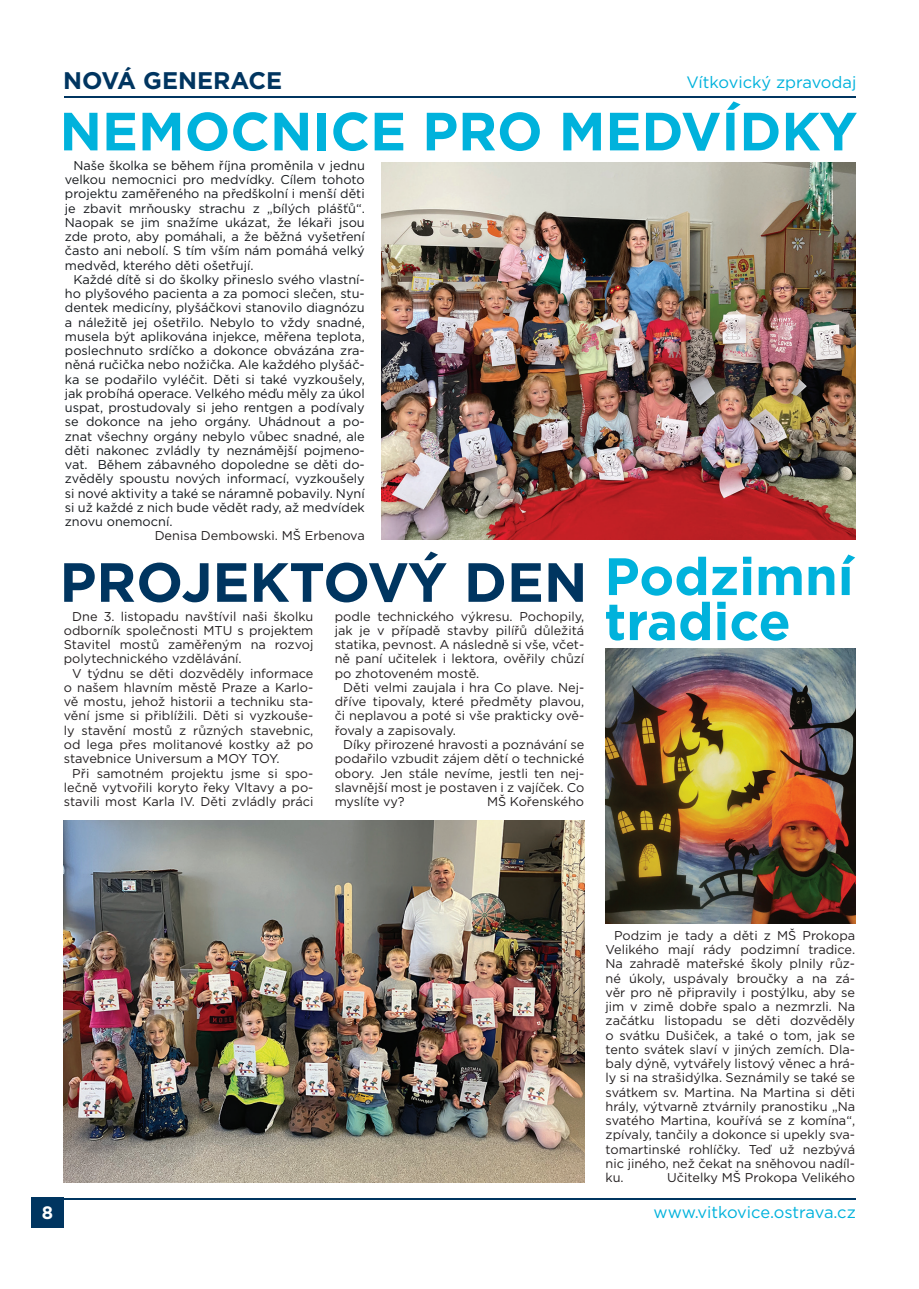
<style>
.page{position:relative;width:919px;height:1289px;background:#fff}
.page>*{position:absolute;margin:0;border:0;box-sizing:border-box;transform-origin:0 0}
.Styl_odstavce2{font:700 55.05px "Gotham";color:#003560}
.Styl_odstavce2-2{font:700 53.7px "Gotham";color:#00b2dc}
.Styl_odstavce2-3{font:700 52.5px "Gotham";color:#00b2dc}
.t1{font:700 24px "Gotham";color:#003560}
.text{font:700 18px "Gotham";color:#fff}
.t2{font:16.5px "Gotham";color:#00b2dc}
.Styl_odstavce2-4{font:12.75px/14.2px "Gotham";color:#231f20;text-align:justify}
.Styl_odstavce2-5{font:12.75px/14.2px "Gotham";color:#15181c;text-align:justify}
.s1{color:#14171a}
</style>
<div class="page">
<hr style="left:64px;top:96px;width:791px;height:2px;background:#003560">
<div style="left:31px;top:1197px;width:33px;height:30px;background:#003560"></div>
<hr style="left:64px;top:1197px;width:791px;height:2px;background:#003560">
<img style="left:382px;top:162px;width:473px;height:377px">
<img style="left:64px;top:820px;width:520px;height:362px">
<img style="left:605px;top:648px;width:250px;height:275px">
<p class="t1" style="left:63px;top:65px;width:221px">NOVÁ GENERACE</p>
<p class="t2" style="left:686px;top:71px;width:171px">Vítkovický zpravodaj</p>
<p class="Styl_odstavce2-2" style="left:60px;top:96px;width:799px">NEMOCNICE PRO MEDVÍDKY</p>
<p class="Styl_odstavce2-5" style="left:65px;top:158px;width:301px;text-indent:9px"><span class="s1">Naše školka se během října proměnila v jednu velkou nemocnici pro medvídky.</span> Cílem tohoto projektu zaměřeného na předškolní i menší děti je zbavit mrňousky strachu z „bílých plášťů“.<br>Naopak se jim snažíme ukázat, že lékaři jsou zde proto, aby pomáhali, a že běžná vyšetření často ani nebolí. S tím vším nám pomáhá velký medvěd, kterého děti ošetřují.</p>
<p class="Styl_odstavce2-5" style="left:65px;top:272px;width:301px;text-indent:9px">Každé dítě si do školky přineslo svého vlastní&shy;ho plyšového pacienta a za pomoci slečen, stu&shy;dentek medicíny, plyšáčkovi stanovilo diagnózu a náležitě jej ošetřilo. Nebylo to vždy snadné, musela být aplikována injekce, měřena teplota, poslechnuto srdíčko a dokonce obvázána zra&shy;něná ručička nebo nožička. Ale každého plyšáč&shy;ka se podařilo vyléčit. Děti si také vyzkoušely, jak probíhá operace. Velkého méďu měly za úkol uspat, prostudovaly si jeho rentgen a podívaly se dokonce na jeho orgány. Uhádnout a po&shy;znat všechny orgány nebylo vůbec snadné, ale děti nakonec zvládly ty neznámější pojmeno&shy;vat. Během zábavného dopoledne se děti do&shy;zvěděly spoustu nových informací, vyzkoušely si nové aktivity a také se náramně pobavily. Nyní si už každé z nich bude vědět rady, až medvídek znovu onemocní.</p>
<p class="Styl_odstavce2-4" style="left:155px;top:528px;width:212px">Denisa Dembowski. MŠ Erbenova</p>
<p class="Styl_odstavce2" style="left:60px;top:546px;width:529px">PROJEKTOVÝ DEN</p>
<p class="Styl_odstavce2-3" style="left:604px;top:541px;width:250px">Podzimní</p>
<p class="Styl_odstavce2-3" style="left:604px;top:586px;width:188px">tradice</p>
<p class="Styl_odstavce2-4" style="left:64px;top:608px;width:251px;text-indent:9px">Dne 3. listopadu navštívil naši školku odborník společnosti MTU s projektem Stavitel mostů zaměřeným na rozvoj polytechnického vzdělávání.</p>
<p class="Styl_odstavce2-4" style="left:64px;top:665px;width:251px;text-indent:9px">V týdnu se děti dozvěděly informace o našem hlavním městě Praze a Karlo&shy;vě mostu, jehož historii a techniku sta&shy;vění jsme si přiblížili. Děti si vyzkouše&shy;ly stavění mostů z různých stavebnic, od lega přes molitanové kostky až po stavebnice Universum a MOY TOY.</p>
<p class="Styl_odstavce2-4" style="left:64px;top:765px;width:251px;text-indent:9px">Při samotném projektu jsme si spo&shy;lečně vytvořili koryto řeky Vltavy a po&shy;stavili most Karla IV. Děti zvládly práci</p>
<p class="Styl_odstavce2-4" style="left:334px;top:608px;width:251px">podle technického výkresu. Pochopily, jak je v případě stavby pilířů důležitá statika, pevnost. A následně si vše, včet&shy;ně paní učitelek i lektora, ověřily chůzí po zhotoveném mostě.</p>
<p class="Styl_odstavce2-4" style="left:334px;top:680px;width:251px;text-indent:9px">Děti velmi zaujala i hra Co plave. Nej&shy;dříve tipovaly, které předměty plavou, či neplavou a poté si vše prakticky ově&shy;řovaly a zapisovaly.</p>
<p class="Styl_odstavce2-4" style="left:334px;top:737px;width:251px;text-indent:9px">Díky přirozené hravosti a poznávání se podařilo vzbudit zájem dětí o technické obory. Jen stále nevíme, jestli ten nej&shy;slavnější most je postaven i z vajíček. Co myslíte vy?</p>
<p class="Styl_odstavce2-4" style="left:487px;top:794px;width:99px">MŠ Kořenského</p>
<p class="Styl_odstavce2-4" style="left:605px;top:927px;width:251px;text-indent:9px">Podzim je tady a děti z MŠ Prokopa Velikého mají rády podzimní tradice.<br>Na zahradě mateřské školy plnily růz&shy;né úkoly, uspávaly broučky a na zá&shy;věr pro ně připravily i postýlku, aby se jim v zimě dobře spalo a nezmrzli. Na začátku listopadu se děti dozvěděly o svátku Dušiček, a také o tom, jak se tento svátek slaví v jiných zemích. Dla&shy;baly dýně, vytvářely listový věnec a hrá&shy;ly si na strašidýlka. Seznámily se také se svátkem sv. Martina. Na Martina si děti hrály, výtvarně ztvárnily pranostiku „Na svatého Martina, kouřívá se z komína“, zpívaly, tančily a dokonce si upekly sva&shy;tomartinské rohlíčky. Teď už nezbývá nic jiného, než čekat na sněhovou nadíl&shy;ku.</p>
<p class="Styl_odstavce2-4" style="left:667px;top:1170px;width:189px">Učitelky MŠ Prokopa Velikého</p>
<p class="text" style="left:42px;top:1201px;width:13px">8</p>
<p class="t2" style="left:653px;top:1201px;width:204px">www.vitkovice.ostrava.cz</p>
</div>
